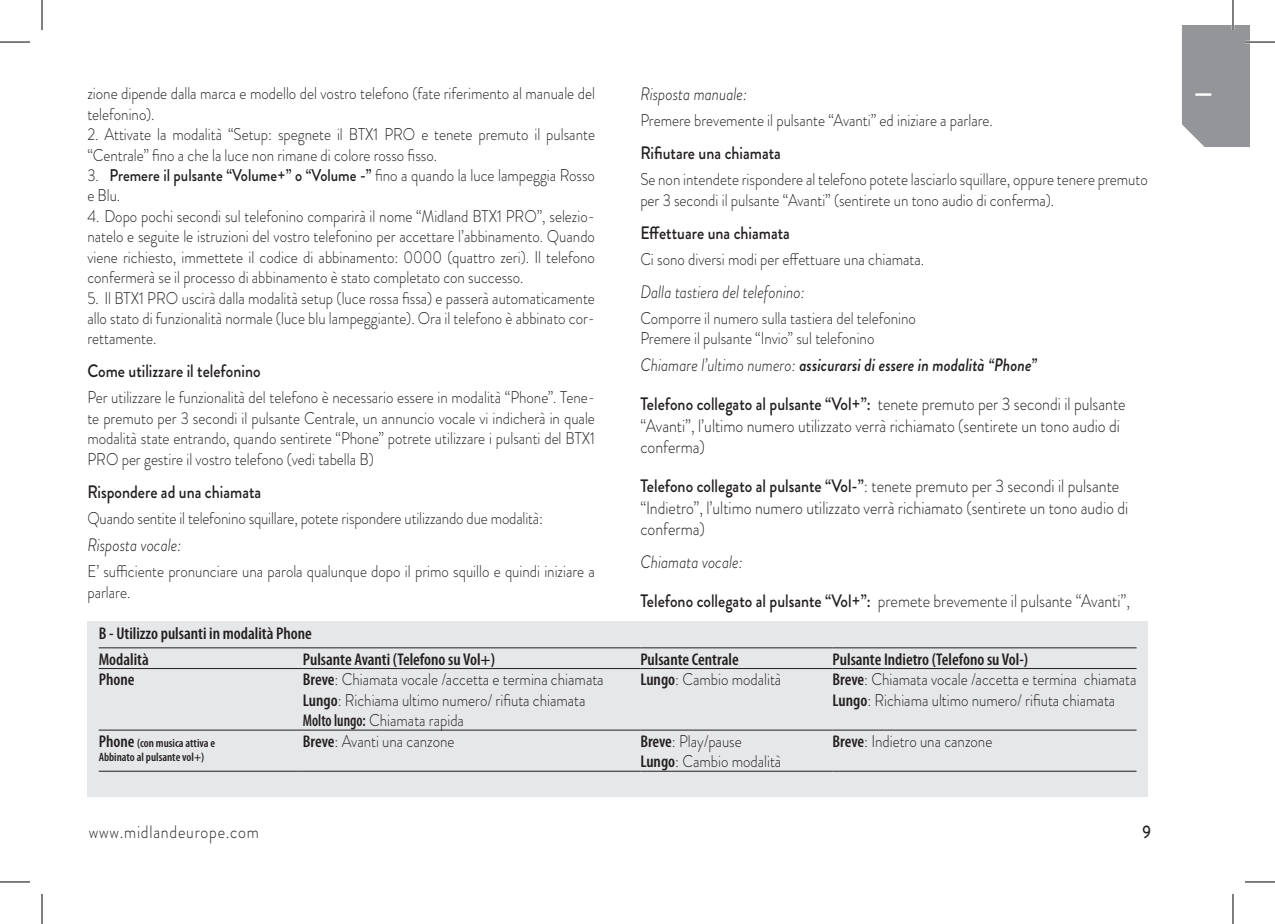
<style>
.page{position:relative;width:1275px;height:924px;background:#fff}
.page>*{position:absolute;margin:0;border:0;box-sizing:border-box;transform-origin:0 0}
.t1{font:500 22.8px "Brandon Grotesque";color:#fff}
.t2{font:300 18px/21.6px "Brandon Grotesque";color:#231f20;scale:.88 1}
.t3{font:italic 500 18px/38.6px "Brandon Grotesque";color:#231f20;scale:.88 1}
.t4{font:500 18px "Brandon Grotesque";color:#231f20;scale:.88 1}
.t5{font:italic 300 18px "Brandon Grotesque";color:#231f20;scale:.88 1}
.t6{font:300 18px "Brandon Grotesque";letter-spacing:.05em;color:#231f20;scale:.88 1}
.t7{font:300 17px/20.4px "Brandon Grotesque";color:#231f20;scale:.88 1}
.t8{font:600 condensed 17px/25.2px "Myriad Pro";color:#231f20}
.t9{font:600 condensed 12px/14.4px "Myriad Pro";color:#231f20}
.s1{font-weight:500}
.s2{font-weight:300}
.s3{font-style:normal}
.s4{font-weight:300;font-style:normal}
.s5{font-style:italic}
.s6{font-family:"Myriad Pro";font-weight:600;font-stretch:condensed}
.s7{font-size:17px}
</style>
<div class="page">
<div style="left:1182px;top:25px;width:68px;height:122px;background:#939598"></div>
<div style="left:87px;top:620px;width:1061px;height:176px;background:#e6e7e9"></div>
<hr style="left:99px;top:647px;width:204px;height:1px;background:#231f20">
<hr style="left:303px;top:647px;width:337px;height:1px;background:#231f20">
<hr style="left:640px;top:647px;width:192px;height:1px;background:#231f20">
<hr style="left:832px;top:647px;width:304px;height:1px;background:#231f20">
<hr style="left:99px;top:667px;width:204px;height:1px;background:#231f20">
<hr style="left:303px;top:667px;width:337px;height:1px;background:#231f20">
<hr style="left:640px;top:667px;width:192px;height:1px;background:#231f20">
<hr style="left:832px;top:667px;width:304px;height:1px;background:#231f20">
<hr style="left:99px;top:729px;width:204px;height:1px;background:#231f20">
<hr style="left:303px;top:729px;width:337px;height:1px;background:#231f20">
<hr style="left:640px;top:729px;width:192px;height:1px;background:#231f20">
<hr style="left:832px;top:729px;width:304px;height:1px;background:#231f20">
<hr style="left:99px;top:770px;width:204px;height:1px;background:#231f20">
<hr style="left:303px;top:770px;width:337px;height:1px;background:#231f20">
<hr style="left:640px;top:770px;width:192px;height:1px;background:#231f20">
<hr style="left:832px;top:770px;width:304px;height:1px;background:#231f20">
<hr style="left:1245px;top:41px;width:30px;height:2px;background:#fff">
<hr style="left:1231px;top:0;width:3px;height:30px;background:#fff">
<hr style="left:0;top:42px;width:30px;height:1px;background:#000">
<hr style="left:1245px;top:42px;width:30px;height:1px;background:#000">
<hr style="left:0;top:881px;width:30px;height:1px;background:#000">
<hr style="left:1245px;top:881px;width:30px;height:1px;background:#000">
<hr style="left:42px;top:0;width:1px;height:30px;background:#000">
<hr style="left:42px;top:893px;width:1px;height:30px;background:#000">
<hr style="left:1232px;top:0;width:1px;height:30px;background:#000">
<hr style="left:1232px;top:893px;width:1px;height:30px;background:#000">
<p class="t7" style="left:87px;top:83px;width:578px">zione dipende dalla marca e modello del vostro telefono (fate riferimento al manuale del telefonino).</p>
<p class="t7" style="left:87px;top:124px;width:578px">2. Attivate la modalità “Setup: spegnete il BTX1 PRO e tenete premuto il pulsante “Centrale” fino a che la luce non rimane di colore rosso fisso.</p>
<p class="t7" style="left:87px;top:165px;width:578px">3. <span class="s1">Premere il pulsante “Volume+” o “Volume -”</span> fino a quando la luce lampeggia Rosso e Blu.</p>
<p class="t7" style="left:87px;top:206px;width:578px;text-align:justify">4. Dopo pochi secondi sul telefonino comparirà il nome “Midland BTX1 PRO”, selezio&shy;natelo e seguite le istruzioni del vostro telefonino per accettare l’abbinamento. Quando viene richiesto, immettete il codice di abbinamento: 0000 (quattro zeri). Il telefono confermerà se il processo di abbinamento è stato completato con successo.</p>
<p class="t7" style="left:87px;top:287px;width:578px;text-align:justify">5. Il BTX1 PRO uscirà dalla modalità setup (luce rossa fissa) e passerà automaticamente allo stato di funzionalità normale (luce blu lampeggiante). Ora il telefono è abbinato cor&shy;rettamente.</p>
<p class="t4" style="left:87px;top:358px;width:198px">Come utilizzare il telefonino</p>
<p class="t7" style="left:87px;top:387px;width:578px;text-align:justify">Per utilizzare le funzionalità del telefono è necessario essere in modalità “Phone”. Tene&shy;te premuto per 3 secondi il pulsante Centrale, un annuncio vocale vi indicherà in quale modalità state entrando, quando sentirete “Phone” potrete utilizzare i pulsanti del BTX1<br>PRO per gestire il vostro telefono (vedi tabella B)</p>
<p class="t4" style="left:87px;top:479px;width:199px">Rispondere ad una chiamata</p>
<p class="t7" style="left:87px;top:507px;width:519px">Quando sentite il telefonino squillare, potete rispondere utilizzando due modalità:</p>
<p class="t5" style="left:87px;top:532px;width:109px">Risposta vocale:</p>
<p class="t7" style="left:87px;top:561px;width:578px">E’ sufficiente pronunciare una parola qualunque dopo il primo squillo e quindi iniziare a parlare.</p>
<p class="t5" style="left:640px;top:81px;width:123px">Risposta manuale:</p>
<p class="t7" style="left:640px;top:110px;width:402px">Premere brevemente il pulsante “Avanti” ed iniziare a parlare.</p>
<p class="t4" style="left:640px;top:140px;width:161px">Rifiutare una chiamata</p>
<p class="t7" style="left:640px;top:169px;width:578px">Se non intendete rispondere al telefono potete lasciarlo squillare, oppure tenere premuto per 3 secondi il pulsante “Avanti” (sentirete un tono audio di conferma).</p>
<p class="t4" style="left:640px;top:220px;width:172px">Effettuare una chiamata</p>
<p class="t7" style="left:640px;top:248px;width:324px">Ci sono diversi modi per effettuare una chiamata.</p>
<p class="t5" style="left:640px;top:279px;width:188px">Dalla tastiera del telefonino:</p>
<p class="t7" style="left:640px;top:307px;width:315px">Comporre il numero sulla tastiera del telefonino<br>Premere il pulsante “Invio” sul telefonino</p>
<p class="t3" style="left:640px;top:346px;width:553px"><span class="s2">Chiamare l’ultimo numero:</span> assicurarsi di essere in modalità “Phone”<br><span class="s3">Telefono collegato al pulsante “Vol+”:</span> <span class="s4">tenete premuto per 3 secondi il pulsante</span></p>
<p class="t2" style="left:640px;top:414px;width:546px">“Avanti”, l’ultimo numero utilizzato verrà richiamato (sentirete un tono audio di conferma)</p>
<p class="t2" style="left:640px;top:475px;width:556px"><span class="s1">Telefono collegato al pulsante “Vol-”</span>: tenete premuto per 3 secondi il pulsante “Indietro”, l’ultimo numero utilizzato verrà richiamato (sentirete un tono audio di conferma)</p>
<p class="t2" style="left:640px;top:542px;width:558px;line-height:38.6px"><span class="s5">Chiamata vocale:<br></span><span class="s1">Telefono collegato al pulsante “Vol+”:</span> premete brevemente il pulsante “Avanti”,</p>
<p class="t8" style="left:99px;top:621px;width:215px">B - Utilizzo pulsanti in modalità Phone<br>Modalità</p>
<p class="t8" style="left:303px;top:646px;width:194px">Pulsante Avanti (Telefono su Vol+)</p>
<p class="t8" style="left:640px;top:646px;width:100px">Pulsante Centrale</p>
<p class="t8" style="left:832px;top:646px;width:197px">Pulsante Indietro (Telefono su Vol-)</p>
<p class="t8" style="left:99px;top:667px;width:37px">Phone</p>
<p class="t7" style="left:303px;top:669px;width:343px"><span class="s6">Breve</span>: Chiamata vocale /accetta e termina chiamata<br><span class="s6">Lungo</span>: Richiama ultimo numero/ rifiuta chiamata<br><span class="s6">Molto lungo:</span> Chiamata rapida</p>
<p class="t7" style="left:640px;top:669px;width:162px"><span class="s6">Lungo</span>: Cambio modalità</p>
<p class="t7" style="left:832px;top:669px;width:347px"><span class="s6">Breve</span>: Chiamata vocale /accetta e termina chiamata<br><span class="s6">Lungo</span>: Richiama ultimo numero/ rifiuta chiamata</p>
<p class="t9" style="left:99px;top:735px;width:118px"><span class="s7">Phone</span> (con musica attiva e<br>Abbinato al pulsante vol+)</p>
<p class="t7" style="left:303px;top:730px;width:174px"><span class="s6">Breve</span>: Avanti una canzone</p>
<p class="t7" style="left:640px;top:730px;width:162px"><span class="s6">Breve</span>: Play/pause<br><span class="s6">Lungo</span>: Cambio modalità</p>
<p class="t7" style="left:832px;top:730px;width:183px"><span class="s6">Breve</span>: Indietro una canzone</p>
<p class="t6" style="left:89px;top:818px;width:195px">www.midlandeurope.com</p>
<p class="t4" style="left:1142px;top:818px;width:11px">9</p>
<h1 class="t1" style="left:1187px;top:98px;width:8px;rotate:-90deg">I</h1>
</div>
